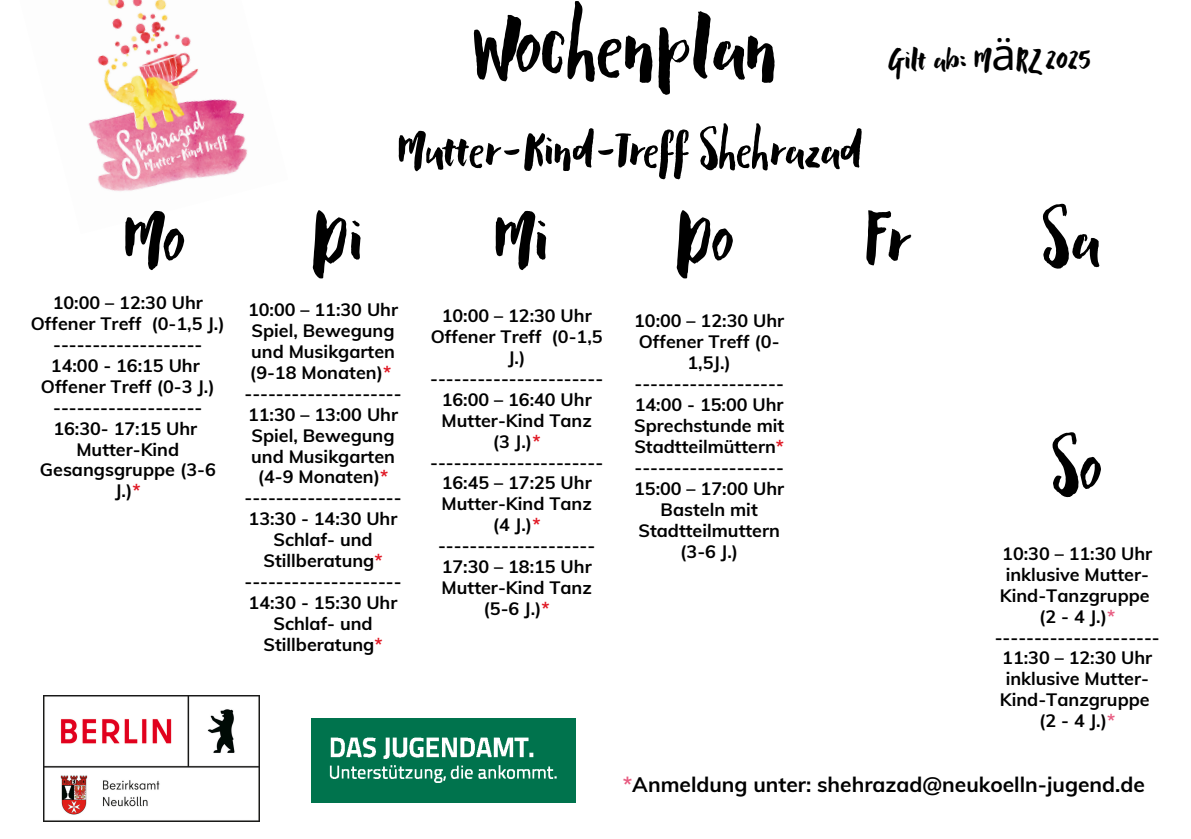
<style>
.page{position:relative;width:1191px;height:839px;background:#fff}
.page>*{position:absolute;margin:0;border:0;box-sizing:border-box;transform-origin:0 0}
.t1{font:120px "Zabaglione";color:#000}
.t2{font:102.6px "Zabaglione";color:#000}
.t3{font:70px "Zabaglione";color:#000}
.t4{font:44px "Zabaglione";color:#000}
.t5{font:700 21px "Muli";color:#000}
.t6{font:700 18px/21px "Muli";color:#000;text-align:center}
.s1{font-family:"Noto Sans"}
.s2{color:#e01723}
.s3{color:#e85d82}
</style>
<div class="page">
<img style="left:311px;top:718px;width:264px;height:84px">
<img style="left:44px;top:695px;width:216px;height:126px">
<img style="left:88px;top:0;width:160px;height:192px">
<p class="t1" style="left:473px;top:-15px;width:307px">Wochenplan</p>
<p class="t3" style="left:397px;top:114px;width:466px">Mutter-Kind-Treff Shehrazad</p>
<p class="t4" style="left:888px;top:37px;width:204px">Gilt ab: M<span class="s1">ä</span>RZ 2025</p>
<h1 class="t2" style="left:123px;top:186px;width:63px">Mo</h1>
<h1 class="t2" style="left:312px;top:186px;width:53px">Di</h1>
<h1 class="t2" style="left:493px;top:186px;width:57px">Mi</h1>
<h1 class="t2" style="left:676px;top:186px;width:59px">Do</h1>
<h3 class="t2" style="left:867px;top:186px;width:44px">Fr</h3>
<h2 class="t2" style="left:1043px;top:186px;width:59px">Sa</h2>
<h1 class="t6" style="left:248px;top:298px;width:152px">10:00 – 11:30 Uhr</h1>
<h1 class="t6" style="left:251px;top:319px;width:145px;text-align:left">Spiel, Bewegung und Musikgarten</h1>
<p class="t6" style="left:250px;top:361px;width:143px">(9-18 Monaten)<span class="s2">*</span></p>
<p class="t6" style="left:244px;top:382px;width:159px">--------------------</p>
<p class="t6" style="left:248px;top:403px;width:152px">11:30 – 13:00 Uhr</p>
<p class="t6" style="left:251px;top:424px;width:145px;text-align:left">Spiel, Bewegung und Musikgarten</p>
<p class="t6" style="left:258px;top:466px;width:132px">(4-9 Monaten)<span class="s2">*</span></p>
<p class="t6" style="left:244px;top:487px;width:159px">--------------------</p>
<p class="t6" style="left:249px;top:508px;width:150px">13:30 - 14:30 Uhr</p>
<p class="t6" style="left:263px;top:529px;width:121px">Schlaf- und<br>Stillberatung<span class="s2">*</span></p>
<p class="t6" style="left:244px;top:571px;width:159px">--------------------</p>
<p class="t6" style="left:249px;top:591px;width:150px">14:30 - 15:30 Uhr</p>
<p class="t6" style="left:263px;top:612px;width:121px">Schlaf- und<br>Stillberatung<span class="s2">*</span></p>
<p class="t6" style="left:53px;top:291px;width:152px">10:00 – 12:30 Uhr</p>
<p class="t6" style="left:31px;top:312px;width:196px">Offener Treff (0-1,5 J.)</p>
<p class="t6" style="left:53px;top:333px;width:151px">-------------------</p>
<p class="t6" style="left:51px;top:354px;width:150px">14:00 - 16:15 Uhr</p>
<p class="t6" style="left:41px;top:375px;width:175px">Offener Treff (0-3 J.)</p>
<p class="t6" style="left:53px;top:396px;width:151px">-------------------</p>
<p class="t6" style="left:53px;top:417px;width:145px">16:30- 17:15 Uhr</p>
<p class="t6" style="left:40px;top:438px;width:177px">Mutter-Kind<br>Gesangsgruppe (3-6<br>J.)<span class="s2">*</span></p>
<p class="t6" style="left:442px;top:304px;width:152px">10:00 – 12:30 Uhr</p>
<p class="t6" style="left:431px;top:325px;width:173px">Offener Treff (0-1,5<br>J.)</p>
<p class="t6" style="left:430px;top:367px;width:174px">----------------------</p>
<p class="t6" style="left:442px;top:388px;width:152px">16:00 – 16:40 Uhr</p>
<p class="t6" style="left:442px;top:409px;width:152px">Mutter-Kind Tanz</p>
<p class="t6" style="left:493px;top:430px;width:49px">(3 J.)<span class="s2">*</span></p>
<p class="t6" style="left:430px;top:451px;width:174px">----------------------</p>
<p class="t6" style="left:442px;top:472px;width:152px">16:45 – 17:25 Uhr</p>
<p class="t6" style="left:442px;top:493px;width:152px">Mutter-Kind Tanz</p>
<p class="t6" style="left:493px;top:514px;width:49px">(4 J.)<span class="s2">*</span></p>
<p class="t6" style="left:438px;top:535px;width:159px">--------------------</p>
<p class="t6" style="left:442px;top:556px;width:152px">17:30 – 18:15 Uhr</p>
<p class="t6" style="left:442px;top:577px;width:152px">Mutter-Kind Tanz</p>
<p class="t6" style="left:484px;top:597px;width:68px">(5-6 J.)<span class="s2">*</span></p>
<p class="t6" style="left:634px;top:310px;width:152px">10:00 – 12:30 Uhr</p>
<p class="t6" style="left:639px;top:331px;width:142px">Offener Treff (0-<br>1,5J.)</p>
<p class="t6" style="left:635px;top:372px;width:151px">-------------------</p>
<p class="t6" style="left:635px;top:393px;width:150px">14:00 - 15:00 Uhr</p>
<p class="t6" style="left:634px;top:414px;width:152px;text-align:left">Sprechstunde mit<br>Stadtteilmüttern<span class="s2">*</span></p>
<p class="t6" style="left:635px;top:456px;width:151px">-------------------</p>
<p class="t6" style="left:634px;top:477px;width:152px">15:00 – 17:00 Uhr</p>
<p class="t6" style="left:638px;top:498px;width:143px">Basteln mit<br>Stadtteilmuttern</p>
<p class="t6" style="left:680px;top:540px;width:60px">(3-6 J.)</p>
<p class="t2" style="left:1053px;top:414px;width:50px">So</p>
<p class="t6" style="left:1002px;top:542px;width:152px">10:30 – 11:30 Uhr</p>
<h1 class="t6" style="left:1000px;top:563px;width:151px">inklusive Mutter-<br>Kind-Tanzgruppe</h1>
<p class="t6" style="left:1039px;top:605px;width:78px">(2 - 4 J.)<span class="s3">*</span></p>
<p class="t6" style="left:995px;top:626px;width:167px">---------------------</p>
<p class="t6" style="left:1002px;top:647px;width:152px">11:30 – 12:30 Uhr</p>
<p class="t6" style="left:1000px;top:668px;width:151px">inklusive Mutter-<br>Kind-Tanzgruppe</p>
<p class="t6" style="left:1039px;top:710px;width:78px">(2 - 4 J.)<span class="s3">*</span></p>
<p class="t5" style="left:623px;top:771px;width:524px"><span class="s3">*</span>Anmeldung unter: shehrazad@neukoelln-jugend.de</p>
</div>
